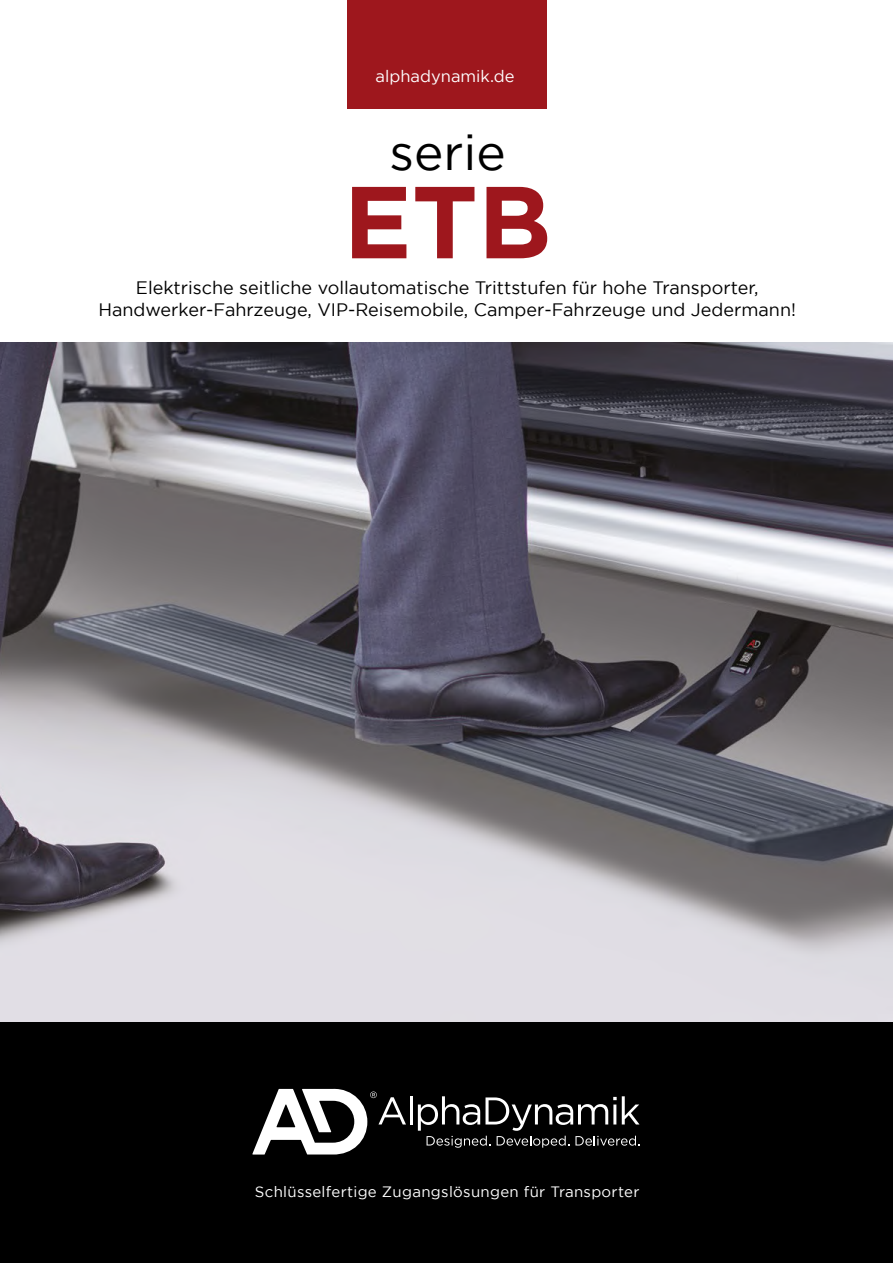
<style>
.page{position:relative;width:893px;height:1263px;background:#fff}
.page>*{position:absolute;margin:0;border:0;box-sizing:border-box;transform-origin:0 0}
.t1{font:700 102px "Gotham";color:#9e171d}
.t2{font:49.5px "Gotham";color:#000}
.t3{font:18px "Gotham";color:#000}
.t4{font:16.5px "Gotham";color:#fff}
.t5{font:15px "Gotham";letter-spacing:.02em;color:#fff}
</style>
<div class="page">
<img style="left:0;top:342px;width:893px;height:681px">
<div style="left:0;top:1023px;width:893px;height:240px;background:#000"></div>
<div style="left:347px;top:0;width:199px;height:108px;background:#9e171d"></div>
<svg style="left:252px;top:1089px;width:154px;height:65px"></svg>
<hr style="left:410px;top:1096px;width:2px;height:28px;background:#fff">
<svg style="left:418px;top:1096px;width:221px;height:52px"></svg>
<p class="t4" style="left:376px;top:67px;width:141px">alphadynamik.de</p>
<h2 class="t2" style="left:389px;top:125px;width:118px">serie</h2>
<h1 class="t1" style="left:343px;top:163px;width:210px">ETB</h1>
<p class="t3" style="left:136px;top:278px;width:624px">Elektrische seitliche vollautomatische Trittstufen für hohe Transporter,</p>
<p class="t3" style="left:98px;top:299px;width:699px">Handwerker-Fahrzeuge, VIP-Reisemobile, Camper-Fahrzeuge und Jedermann!</p>
<p class="t5" style="left:255px;top:1183px;width:386px">Schlüsselfertige Zugangslösungen für Transporter</p>
</div>
